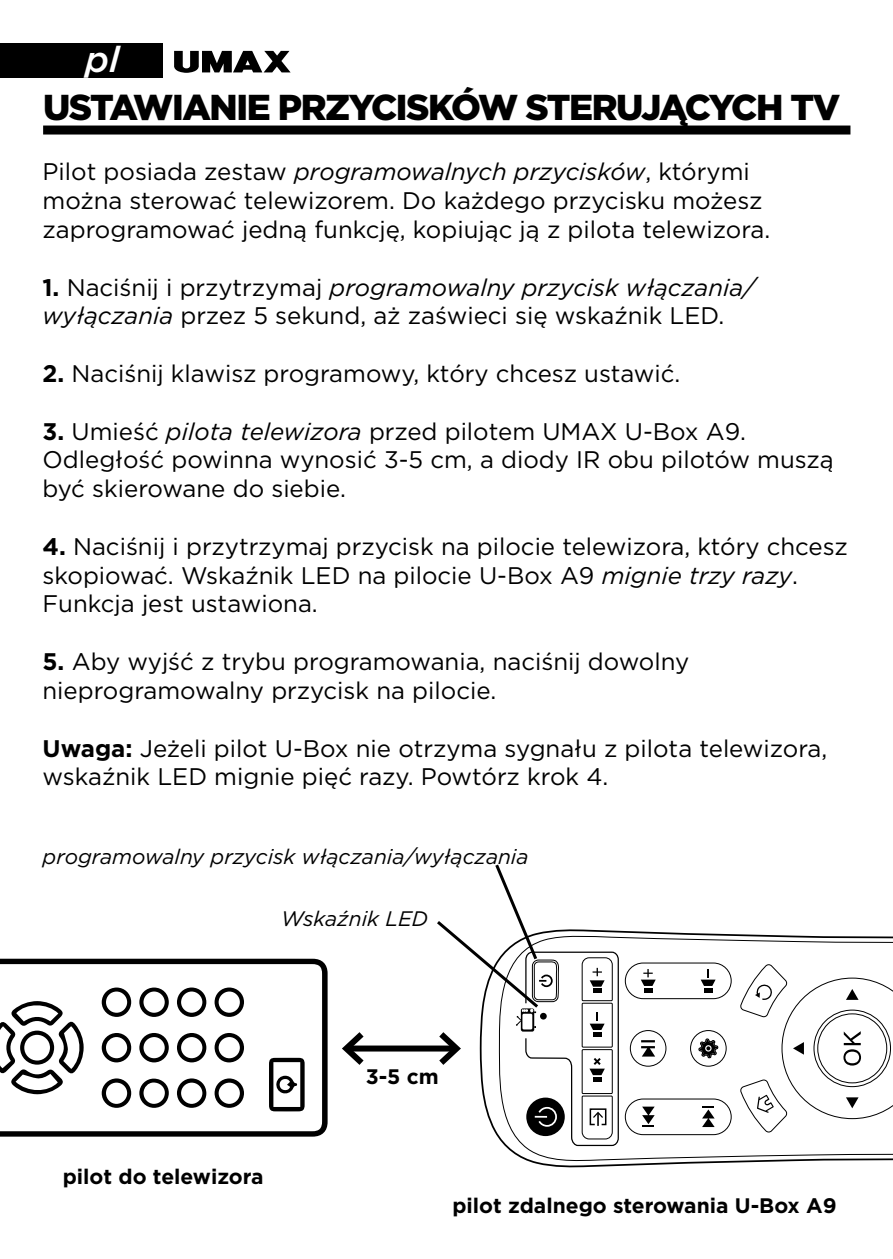
<style>
.page{position:relative;width:893px;height:1259px;background:#fff}
.page>*{position:absolute;margin:0;border:0;box-sizing:border-box;transform-origin:0 0}
.t1{font:900 36px "Gotham";letter-spacing:-.04em;color:#000}
.t2{font:italic 500 36px "Gotham";color:#fff}
.t3{font:24px/28.8px "Gotham";color:#000}
.t4{font:700 21px "Gotham";color:#000}
.t5{font:italic 21px "Gotham";color:#000}
.s1{font-style:italic}
.s2{font-weight:700}
</style>
<div class="page">
<svg style="left:174px;top:51px;width:117px;height:22px"></svg>
<div style="left:0;top:44px;width:163px;height:34px;background:#000"></div>
<div style="left:43px;top:125px;width:807px;height:9px;background:#000"></div>
<svg style="left:531px;top:930px;width:224px;height:238px"></svg>
<svg style="left:505px;top:933px;width:388px;height:229px"></svg>
<div style="left:630px;top:1030px;width:36px;height:36px;border:1px solid #000;border-radius:50%"></div>
<div style="left:625px;top:962px;width:107px;height:37px;border:1px solid #000;border-radius:18px"></div>
<div style="left:625px;top:1098px;width:107px;height:37px;border:1px solid #000;border-radius:18px"></div>
<div style="left:690px;top:1030px;width:37px;height:36px;border:1px solid #000;border-radius:50%"></div>
<svg style="left:739px;top:963px;width:154px;height:170px"></svg>
<svg style="left:642px;top:1106px;width:13px;height:21px"></svg>
<svg style="left:702px;top:1106px;width:13px;height:21px"></svg>
<svg style="left:641px;top:1040px;width:14px;height:16px"></svg>
<svg style="left:698px;top:1038px;width:21px;height:20px"></svg>
<svg style="left:641px;top:969px;width:15px;height:23px"></svg>
<svg style="left:701px;top:969px;width:15px;height:23px"></svg>
<svg style="left:0;top:958px;width:328px;height:178px"></svg>
<svg style="left:0;top:1001px;width:84px;height:93px"></svg>
<svg style="left:139px;top:1033px;width:30px;height:29px"></svg>
<svg style="left:214px;top:1032px;width:30px;height:30px"></svg>
<svg style="left:215px;top:1078px;width:29px;height:30px"></svg>
<svg style="left:215px;top:987px;width:29px;height:30px"></svg>
<svg style="left:102px;top:987px;width:29px;height:30px"></svg>
<svg style="left:177px;top:1078px;width:29px;height:30px"></svg>
<svg style="left:177px;top:1033px;width:29px;height:29px"></svg>
<svg style="left:102px;top:1033px;width:29px;height:29px"></svg>
<svg style="left:139px;top:987px;width:30px;height:30px"></svg>
<svg style="left:177px;top:987px;width:29px;height:30px"></svg>
<svg style="left:102px;top:1078px;width:29px;height:29px"></svg>
<svg style="left:139px;top:1078px;width:30px;height:30px"></svg>
<svg style="left:269px;top:1057px;width:36px;height:54px"></svg>
<div style="left:346px;top:1045px;width:111px;height:6px;background:#000"></div>
<svg style="left:342px;top:1032px;width:28px;height:33px"></svg>
<svg style="left:433px;top:864px;width:186px;height:282px"></svg>
<h1 class="t2" style="left:85px;top:35px;width:36px">pl</h1>
<h1 class="t1" style="left:43px;top:82px;width:798px">USTAWIANIE PRZYCISKÓW STERUJĄCYCH TV</h1>
<p class="t3" style="left:43px;top:157px;width:729px">Pilot posiada zestaw <span class="s1">programowalnych przycisków</span>, którymi można sterować telewizorem. Do każdego przycisku możesz zaprogramować jedną funkcję, kopiując ją z pilota telewizora.</p>
<p class="t3" style="left:43px;top:272px;width:714px"><span class="s2">1.</span> Naciśnij i przytrzymaj <span class="s1">programowalny przycisk włączania/ wyłączania</span> przez 5 sekund, aż zaświeci się wskaźnik LED.</p>
<p class="t3" style="left:43px;top:358px;width:639px"><span class="s2">2.</span> Naciśnij klawisz programowy, który chcesz ustawić.</p>
<p class="t3" style="left:43px;top:416px;width:793px"><span class="s2">3.</span> Umieść <span class="s1">pilota telewizora</span> przed pilotem UMAX U-Box A9.<br>Odległość powinna wynosić 3-5 cm, a diody IR obu pilotów muszą być skierowane do siebie.</p>
<p class="t3" style="left:43px;top:531px;width:807px"><span class="s2">4.</span> Naciśnij i przytrzymaj przycisk na pilocie telewizora, który chcesz skopiować. Wskaźnik LED na pilocie U-Box A9 <span class="s1">mignie trzy razy</span>.<br>Funkcja jest ustawiona.</p>
<p class="t3" style="left:43px;top:646px;width:648px"><span class="s2">5.</span> Aby wyjść z trybu programowania, naciśnij dowolny nieprogramowalny przycisk na pilocie.</p>
<p class="t3" style="left:43px;top:733px;width:786px"><span class="s2">Uwaga:</span> Jeżeli pilot U-Box nie otrzyma sygnału z pilota telewizora, wskaźnik LED mignie pięć razy. Powtórz krok 4.</p>
<p class="t5" style="left:43px;top:843px;width:488px">programowalny przycisk włączania/wyłączania</p>
<p class="t5" style="left:281px;top:905px;width:149px">Wskaźnik LED</p>
<p class="t4" style="left:63px;top:1162px;width:202px">pilot do telewizora</p>
<p class="t4" style="left:366px;top:1063px;width:75px">3-5 cm</p>
<p class="t4" style="left:452px;top:1191px;width:386px">pilot zdalnego sterowania U-Box A9</p>
</div>
